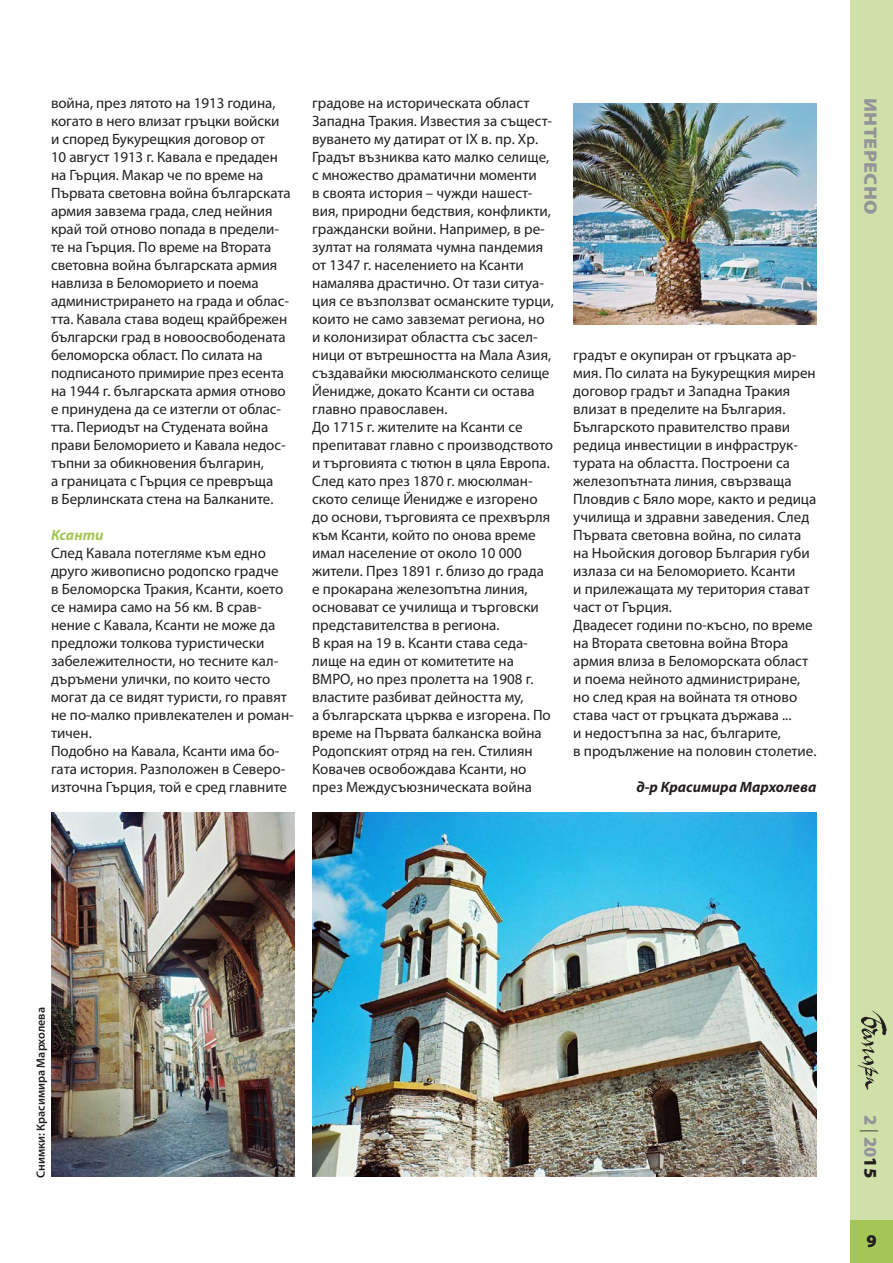
<style>
.page{position:relative;width:893px;height:1263px;background:#fff}
.page>*{position:absolute;margin:0;border:0;box-sizing:border-box;transform-origin:0 0}
.t1{font:900 18px "Myriad Pro";letter-spacing:.02em;color:#939598;scale:1.1 1}
.t2{font:900 18px "Myriad Pro";letter-spacing:.02em;color:#939598}
.t3{font:900 18px "Myriad Pro";color:#231f20}
.t4{font:15px/18px "Myriad Pro";color:#231f20}
.t5{font:italic 700 15px "Myriad Pro";color:#231f20}
.t6{font:italic 700 15px "Myriad Pro";color:#a4c656}
.t7{font:600 12px "Myriad Pro";color:#231f20}
.s1{font-weight:300;color:#231f20}
.s2{color:#231f20}
</style>
<div class="page">
<div style="left:850px;top:0;width:43px;height:1263px;background:#cfe0a8"></div>
<div style="left:850px;top:1220px;width:43px;height:43px;background:#a4c656"></div>
<img style="left:857px;top:1010px;width:29px;height:80px">
<img style="left:312px;top:812px;width:504px;height:365px">
<img style="left:573px;top:103px;width:243px;height:221px">
<img style="left:51px;top:812px;width:244px;height:365px">
<p class="t4" style="left:51px;top:94px;width:241px">война, през лятото на 1913 година, когато в него влизат гръцки войски и според Букурещкия договор от<br>10 август 1913 г. Кавала е предаден на Гърция. Макар че по време на Първата световна война българската армия завзема града, след нейния край той отново попада в предели&shy;те на Гърция. По време на Втората световна война българската армия навлиза в Беломорието и поема администрирането на града и облас&shy;тта. Кавала става водещ крайбрежен български град в новоосвободената беломорска област. По силата на подписаното примирие през есента на 1944 г. българската армия отново е принудена да се изтегли от облас&shy;тта. Периодът на Студената война прави Беломорието и Кавала недос&shy;тъпни за обикновения българин,<br>а границата с Гърция се превръща<br>в Берлинската стена на Балканите.</p>
<p class="t6" style="left:51px;top:525px;width:54px">Ксанти</p>
<p class="t4" style="left:51px;top:544px;width:244px">След Кавала потегляме към едно друго живописно родопско градче<br>в Беломорска Тракия, Ксанти, което се намира само на 56 км. В срав&shy;нение с Кавала, Ксанти не може да предложи толкова туристически забележителности, но тесните кал&shy;дъръмени улички, по които често могат да се видят туристи, го правят не по-малко привлекателен и роман&shy;тичен.<br>Подобно на Кавала, Ксанти има бо&shy;гата история. Разположен в Северо&shy;източна Гърция, той е сред главните</p>
<p class="t4" style="left:312px;top:94px;width:243px">градове на историческата област<br>Западна Тракия. Известия за същест&shy;вуването му датират от IX в. пр. Хр.<br>Градът възниква като малко селище, с множество драматични моменти<br>в своята история – чужди нашест&shy;вия, природни бедствия, конфликти, граждански войни. Например, в ре&shy;зултат на голямата чумна пандемия от 1347 г. населението на Ксанти намалява драстично. От тази ситуа&shy;ция се възползват османските турци, които не само завземат региона, но и колонизират областта със засел&shy;ници от вътрешността на Мала Азия, създавайки мюсюлманското селище<br>Йенидже, докато Ксанти си остава главно православен.<br>До 1715 г. жителите на Ксанти се препитават главно с производството и търговията с тютюн в цяла Европа.<br>След като през 1870 г. мюсюлман&shy;ското селище Йенидже е изгоренo до основи, търговията се прехвърля към Ксанти, който по онова време имал население от около 10 000 жители. През 1891 г. близо до града е прокарана железопътна линия, основават ce училища и търговски представителства в региона.<br>В края на 19 в. Ксанти става седа&shy;лище на един от комитетите на<br>ВМРО, нo през пролетта на 1908 г. властите разбиват дейността му,<br>a българската църква е изгорена. По време на Първата балканска война<br>Родопският отряд на ген. Стилиян<br>Ковачев освобождава Ксанти, нo през Междусъюзническата война</p>
<p class="t4" style="left:573px;top:346px;width:245px">градът е окупиран от гръцката ар&shy;мия. По силата на Букурещкия мирен договор градът и Западна Тракия влизат в пределите на България.<br>Българското правителство прави редица инвестиции в инфраструк&shy;турата на областта. Построени са железопътната линия, свързваща<br>Пловдив с Бяло море, както и редица училища и здравни заведения. След<br>Първата световна война, по силата на Ньойския договор България губи излаза си на Беломорието. Ксанти<br>и прилежащата му територия стават част от Гърция.<br>Двадесет години по-късно, по време на Втората световна война Втора армия влиза в Беломорската област и поема нейното администриране, но след края на войната тя отново става част от гръцката държава ...<br>и недостъпна за нас, българите,<br>в продължение на половин столетие.</p>
<p class="t5" style="left:636px;top:777px;width:182px">д-р Красимира Мархолева</p>
<p class="t1" style="left:883px;top:98px;width:107px;rotate:90deg">ИНТЕРЕСНО</p>
<p class="t7" style="left:33px;top:1178px;width:172px;rotate:-90deg">Снимки: Красимира Мархолева</p>
<p class="t2" style="left:883px;top:1115px;width:64px;rotate:90deg">2 <span class="s1">|</span> 20<span class="s2">15</span></p>
<p class="t3" style="left:866px;top:1229px;width:12px">9</p>
</div>
